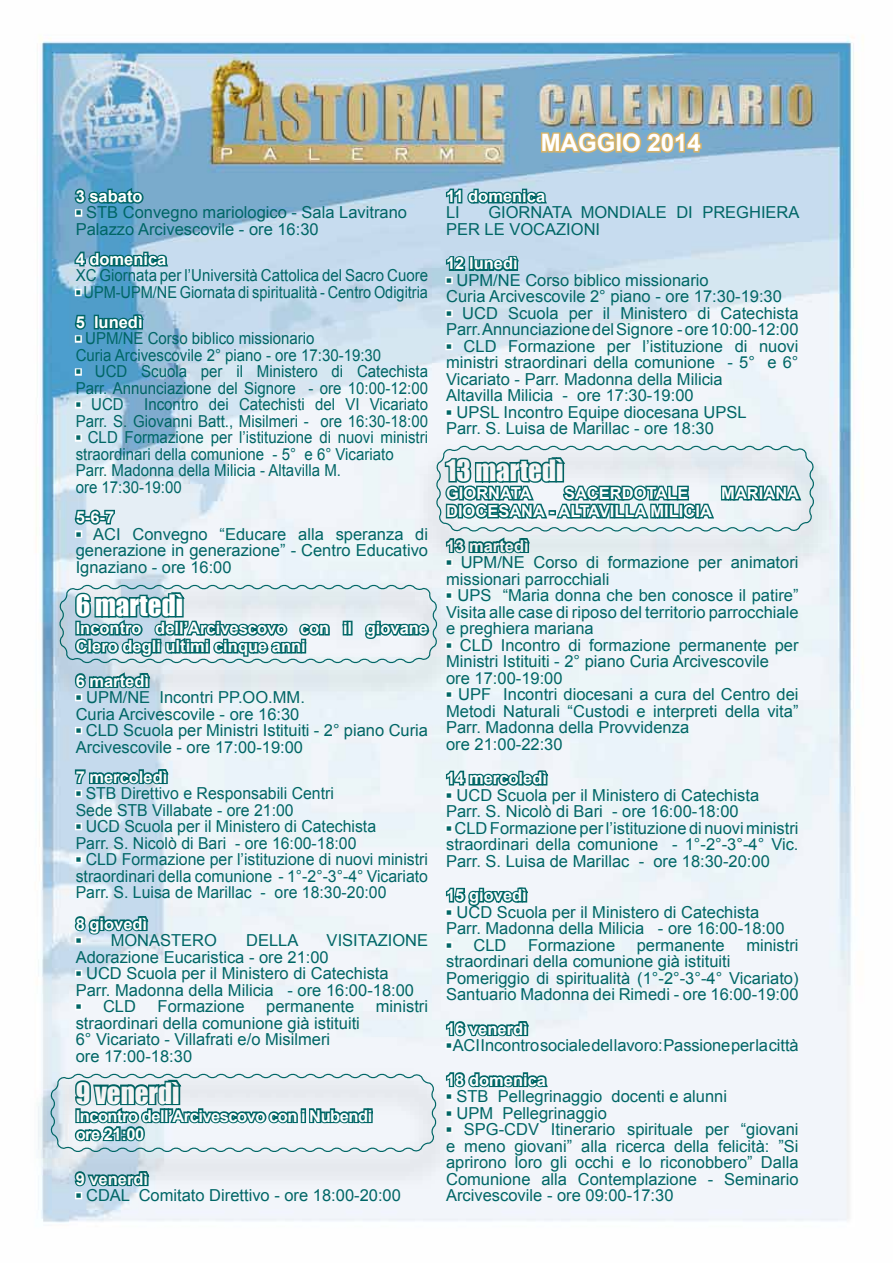
<style>
.page{position:relative;width:893px;height:1263px;background:#fff}
.page>*{position:absolute;margin:0;border:0;box-sizing:border-box;transform-origin:0 0}
.t1{font:27px "Impact";color:#fff}
.t2{font:700 24px "Arial";color:#fff}
.t3{font:16.5px/16.5px "Arial";color:#066}
.t4{font:16.5px/16.5px "Arial";color:#066;scale:.91 1}
.t5{font:16.5px/16.5px "Arial";color:#066;scale:.96 1}
.t6{font:700 16.5px/18px "Arial";color:#fff}
.t7{font:16.5px/30px "Arial";color:#066;scale:.88 1}
.t8{font:700 16.5px/18px "Arial";letter-spacing:-.03em;color:#fff}
.s1{font-weight:700}
.s2{font-weight:700;color:#fff}
</style>
<div class="page">
<img style="left:36px;top:36px;width:818px;height:1187px">
<div style="left:33px;top:577px;width:422px;height:123px;background:#000;opacity:.93"></div>
<svg style="left:73px;top:178px;width:73px;height:28px"></svg>
<div style="left:75px;top:209px;width:7px;height:8px;border:3px solid #fff"></div>
<svg style="left:73px;top:241px;width:98px;height:28px"></svg>
<div style="left:75px;top:289px;width:7px;height:7px;border:3px solid #fff"></div>
<svg style="left:73px;top:313px;width:15px;height:18px"></svg>
<div style="left:94px;top:315px;width:5px;height:14px;border:3px solid #066"></div>
<svg style="left:97px;top:312px;width:49px;height:20px"></svg>
<div style="left:75px;top:335px;width:7px;height:8px;border:3px solid #fff"></div>
<div style="left:75px;top:368px;width:7px;height:8px;border:3px solid #fff"></div>
<div style="left:75px;top:401px;width:7px;height:8px;border:3px solid #fff"></div>
<div style="left:75px;top:434px;width:7px;height:8px;border:3px solid #fff"></div>
<svg style="left:73px;top:508px;width:43px;height:19px"></svg>
<div style="left:75px;top:530px;width:7px;height:8px;border:3px solid #fff"></div>
<svg style="left:58px;top:583px;width:381px;height:108px"></svg>
<svg style="left:73px;top:766px;width:98px;height:20px"></svg>
<svg style="left:73px;top:913px;width:78px;height:24px"></svg>
<svg style="left:72px;top:1189px;width:80px;height:2px"></svg>
<svg style="left:444px;top:178px;width:105px;height:28px"></svg>
<svg style="left:444px;top:253px;width:77px;height:21px"></svg>
<div style="left:445px;top:277px;width:8px;height:7px;border:3px solid #fff"></div>
<div style="left:445px;top:310px;width:8px;height:7px;border:3px solid #fff"></div>
<div style="left:445px;top:343px;width:8px;height:7px;border:3px solid #fff"></div>
<svg style="left:444px;top:766px;width:107px;height:22px"></svg>
<svg style="left:444px;top:885px;width:86px;height:23px"></svg>
<svg style="left:444px;top:1018px;width:87px;height:23px"></svg>
<svg style="left:444px;top:1062px;width:106px;height:28px"></svg>
<div style="left:24px;top:1065px;width:431px;height:124px;background:#000;opacity:.93"></div>
<svg style="left:49px;top:1072px;width:389px;height:82px"></svg>
<img style="left:539px;top:113px;width:164px;height:44px">
<div style="left:410px;top:437px;width:422px;height:131px;background:#ebf2f5"></div>
<svg style="left:436px;top:445px;width:380px;height:109px"></svg>
<p class="t6" style="left:76px;top:188px;width:68px">3 sabato</p>
<p class="t3" style="left:76px;top:205px;width:333px"><span class="s1">▪</span> STB Convegno mariologico - Sala Lavitrano<br>Palazzo Arcivescovile - ore 16:30</p>
<p class="t6" style="left:76px;top:251px;width:92px">4 domenica</p>
<p class="t4" style="left:76px;top:268px;width:389px">XC Giornata per l’Università Cattolica del Sacro Cuore</p>
<p class="t7" style="left:76px;top:277px;width:402px"><span class="s1">▪</span> UPM-UPM/NE Giornata di spiritualità - Centro Odigitria<br><span class="s2">5 lunedì</span></p>
<p class="t4" style="left:76px;top:331px;width:337px"><span class="s1">▪</span> UPM/NE Corso biblico missionario<br>Curia Arcivescovile 2° piano - ore 17:30-19:30</p>
<p class="t4" style="left:76px;top:364px;width:389px"><span class="s1">▪</span> UCD Scuola per il Ministero di Catechista<br>Parr. Annunciazione del Signore - ore 10:00-12:00</p>
<p class="t4" style="left:76px;top:397px;width:389px"><span class="s1">▪</span> UCD Incontro dei Catechisti del VI Vicariato<br>Parr. S. Giovanni Batt., Misilmeri - ore 16:30-18:00</p>
<p class="t4" style="left:76px;top:430px;width:389px"><span class="s1">▪</span> CLD Formazione per l’istituzione di nuovi ministri straordinari della comunione - 5° e 6° Vicariato Parr. Madonna della Milicia - Altavilla M.<br>ore 17:30-19:00</p>
<p class="t6" style="left:76px;top:509px;width:40px">5-6-7</p>
<p class="t3" style="left:76px;top:526px;width:354px;text-align:justify"><span class="s1">▪</span> ACI Convegno “Educare alla speranza di generazione in generazione” - Centro Educativo Ignaziano - ore 16:00</p>
<h1 class="t1" style="left:76px;top:584px;width:109px">6 martedì</h1>
<p class="t6" style="left:76px;top:620px;width:354px">Incontro dell’Arcivescovo con il giovane<br>Clero degli ultimi cinque anni</p>
<p class="t6" style="left:76px;top:672px;width:75px">6 martedì</p>
<p class="t3" style="left:76px;top:689px;width:231px"><span class="s1">▪</span> UPM/NE Incontri PP.OO.MM.<br>Curia Arcivescovile - ore 16:30</p>
<p class="t3" style="left:76px;top:722px;width:354px"><span class="s1">▪</span> CLD Scuola per Ministri Istituiti - 2° piano Curia<br>Arcivescovile - ore 17:00-19:00</p>
<p class="t6" style="left:76px;top:768px;width:93px">7 mercoledì</p>
<p class="t5" style="left:76px;top:785px;width:270px"><span class="s1">▪</span> STB Direttivo e Responsabili Centri<br>Sede STB Villabate - ore 21:00</p>
<p class="t5" style="left:76px;top:818px;width:315px"><span class="s1">▪</span> UCD Scuola per il Ministero di Catechista<br>Parr. S. Nicolò di Bari - ore 16:00-18:00</p>
<p class="t5" style="left:76px;top:851px;width:369px;text-align:justify"><span class="s1">▪</span> CLD Formazione per l’istituzione di nuovi ministri straordinari della comunione - 1°-2°-3°-4° Vicariato Parr. S. Luisa de Marillac - ore 18:30-20:00</p>
<p class="t6" style="left:76px;top:915px;width:73px">8 giovedì</p>
<p class="t3" style="left:76px;top:932px;width:143px"><span class="s1">▪</span> MONASTERO</p>
<p class="t3" style="left:246px;top:932px;width:54px">DELLA</p>
<p class="t3" style="left:76px;top:932px;width:354px;text-indent:251px">VISITAZIONE<br>Adorazione Eucaristica - ore 21:00</p>
<p class="t3" style="left:76px;top:965px;width:340px"><span class="s1">▪</span> UCD Scuola per il Ministero di Catechista<br>Parr. Madonna della Milicia - ore 16:00-18:00</p>
<p class="t3" style="left:76px;top:998px;width:62px"><span class="s1">▪</span> CLD</p>
<p class="t3" style="left:158px;top:998px;width:89px">Formazione</p>
<p class="t3" style="left:266px;top:998px;width:90px">permanente</p>
<p class="t3" style="left:376px;top:998px;width:54px">ministri</p>
<p class="t3" style="left:76px;top:1015px;width:286px">straordinari della comunione già istituiti<br>6° Vicariato - Villafrati e/o Misilmeri<br>ore 17:00-18:30</p>
<h1 class="t1" style="left:76px;top:1072px;width:106px">9 venerdì</h1>
<p class="t8" style="left:76px;top:1107px;width:298px">Incontro dell’Arcivescovo con i Nubendi ore 21:00</p>
<p class="t6" style="left:76px;top:1170px;width:74px">9 venerdì</p>
<p class="t3" style="left:76px;top:1187px;width:327px"><span class="s1">▪</span> CDAL Comitato Direttivo - ore 18:00-20:00</p>
<h2 class="t2" style="left:541px;top:127px;width:162px">MAGGIO 2014</h2>
<p class="t6" style="left:446px;top:188px;width:101px">11 domenica</p>
<p class="t3" style="left:446px;top:205px;width:15px">LI</p>
<p class="t3" style="left:446px;top:205px;width:355px;text-indent:42px">GIORNATA MONDIALE DI PREGHIERA<br>PER LE VOCAZIONI</p>
<p class="t6" style="left:446px;top:255px;width:73px">12 lunedì</p>
<p class="t3" style="left:446px;top:272px;width:337px"><span class="s1">▪</span> UPM/NE Corso biblico missionario<br>Curia Arcivescovile 2° piano - ore 17:30-19:30</p>
<p class="t3" style="left:446px;top:305px;width:354px"><span class="s1">▪</span> UCD Scuola per il Ministero di Catechista<br>Parr. Annunciazione del Signore - ore 10:00-12:00</p>
<p class="t3" style="left:446px;top:338px;width:354px"><span class="s1">▪</span> CLD Formazione per l’istituzione di nuovi ministri straordinari della comunione - 5° e 6° Vicariato - Parr. Madonna della Milicia<br>Altavilla Milicia - ore 17:30-19:00</p>
<p class="t3" style="left:446px;top:404px;width:302px"><span class="s1">▪</span> UPSL Incontro Equipe diocesana UPSL<br>Parr. S. Luisa de Marillac - ore 18:30</p>
<h1 class="t1" style="left:446px;top:449px;width:119px">13 martedì</h1>
<p class="t6" style="left:446px;top:485px;width:87px">GIORNATA</p>
<p class="t6" style="left:564px;top:485px;width:126px">SACERDOTALE</p>
<p class="t6" style="left:721px;top:485px;width:79px">MARIANA</p>
<p class="t6" style="left:446px;top:503px;width:135px">DIOCESANA - Altavilla</p>
<p class="t6" style="left:651px;top:503px;width:23px">Milicia</p>
<p class="t6" style="left:446px;top:537px;width:84px">13 martedì</p>
<p class="t3" style="left:446px;top:554px;width:354px"><span class="s1">▪</span> UPM/NE Corso di formazione per animatori missionari parrocchiali</p>
<p class="t3" style="left:446px;top:587px;width:354px;text-align:justify"><span class="s1">▪</span> UPS “Maria donna che ben conosce il patire” Visita alle case di riposo del territorio parrocchiale e preghiera mariana</p>
<p class="t3" style="left:446px;top:637px;width:354px"><span class="s1">▪</span> CLD Incontro di formazione permanente per<br>Ministri Istituiti - 2° piano Curia Arcivescovile<br>ore 17:00-19:00</p>
<p class="t3" style="left:446px;top:686px;width:354px"><span class="s1">▪</span> UPF Incontri diocesani a cura del Centro dei Metodi Naturali “Custodi e interpreti della vita” Parr. Madonna della Provvidenza<br>ore 21:00-22:30</p>
<p class="t6" style="left:446px;top:770px;width:102px">14 mercoledì</p>
<p class="t3" style="left:446px;top:787px;width:315px"><span class="s1">▪</span> UCD Scuola per il Ministero di Catechista<br>Parr. S. Nicolò di Bari - ore 16:00-18:00</p>
<p class="t3" style="left:446px;top:820px;width:354px;text-align:justify"><span class="s1">▪</span> CLD Formazione per l’istituzione di nuovi ministri straordinari della comunione - 1°-2°-3°-4° Vic.<br>Parr. S. Luisa de Marillac - ore 18:30-20:00</p>
<p class="t6" style="left:446px;top:887px;width:82px">15 giovedì</p>
<p class="t3" style="left:446px;top:904px;width:340px"><span class="s1">▪</span> UCD Scuola per il Ministero di Catechista<br>Parr. Madonna della Milicia - ore 16:00-18:00</p>
<p class="t3" style="left:446px;top:937px;width:62px"><span class="s1">▪</span> CLD</p>
<p class="t3" style="left:528px;top:937px;width:89px">Formazione</p>
<p class="t3" style="left:637px;top:937px;width:90px">permanente</p>
<p class="t3" style="left:746px;top:937px;width:54px">ministri</p>
<p class="t3" style="left:446px;top:953px;width:354px">straordinari della comunione già istituiti<br>Pomeriggio di spiritualità (1°-2°-3°-4° Vicariato)<br>Santuario Madonna dei Rimedi - ore 16:00-19:00</p>
<p class="t6" style="left:446px;top:1020px;width:83px">16 venerdì</p>
<p class="t3" style="left:446px;top:1028px;width:354px;line-height:34.5px"><span class="s1">▪</span> ACI Incontro sociale del lavoro: Passione per la città<br><span class="s2">18 domenica</span></p>
<p class="t3" style="left:446px;top:1088px;width:282px"><span class="s1">▪</span> STB Pellegrinaggio docenti e alunni</p>
<p class="t3" style="left:446px;top:1105px;width:162px"><span class="s1">▪</span> UPM Pellegrinaggio</p>
<p class="t3" style="left:446px;top:1121px;width:354px;text-align:justify"><span class="s1">▪</span> SPG-CDV Itinerario spirituale per “giovani e meno giovani” alla ricerca della felicità: ”Si aprirono loro gli occhi e lo riconobbero” Dalla Comunione alla Contemplazione - Seminario Arcivescovile - ore 09:00-17:30</p>
</div>
